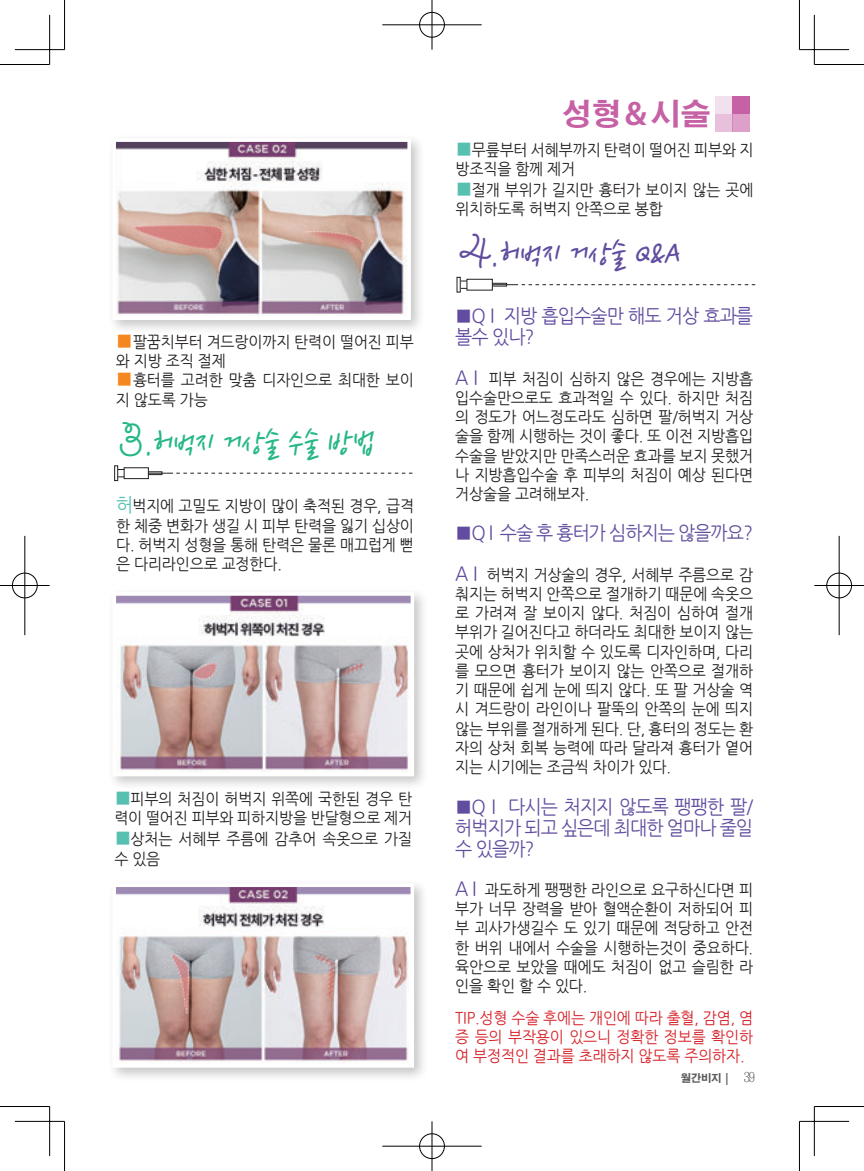
<style>
.page{position:relative;width:864px;height:1171px;background:#fff}
.page>*{position:absolute;margin:0;border:0;box-sizing:border-box;transform-origin:0 0}
.t1{font:italic 35px "Nanum Pen";color:#27b786;scale:.95 1}
.t2{font:italic 35px "Nanum Pen";color:#614c9f;scale:.95 1}
.t3{font:700 29.75px "Adobe Gothic Std";color:#c661a5}
.t4{font:19.25px/21px "Nanum Gothic";letter-spacing:-.05em;color:#614c9f;scale:.95 1}
.t5{font:15.75px/19.2px "Nanum Gothic";letter-spacing:-.01em;color:#231f20;scale:.95 1}
.t6{font:15.75px/19.2px "Nanum Gothic";letter-spacing:-.01em;color:#d62229;text-align:justify;scale:.95 1}
.t7{font:700 10.5px "Adobe Gothic Std";color:#57585a}
.s1{font-size:19.25px;color:#f5871f}
.s2{font-family:"Giddyup Std";font-style:normal;font-size:52.5px}
.s3{font-size:19.25px;color:#58c0b1}
.s4{font-size:19.25px;color:#614c9f}
.s5{font-family:"Chosunilbo NM";font-weight:400;font-size:14px}
</style>
<div class="page">
<div style="left:714px;top:97px;width:18px;height:17px;background:#f3e0ed"></div>
<div style="left:732px;top:97px;width:17px;height:17px;background:#c661a5"></div>
<div style="left:714px;top:114px;width:18px;height:17px;background:#e8c0db"></div>
<div style="left:732px;top:114px;width:17px;height:17px;background:#dca0c9"></div>
<div style="left:116px;top:469px;width:14px;height:8px;border:1px solid #231f20"></div>
<div style="left:114px;top:465px;width:4px;height:16px;border:1px solid #231f20"></div>
<svg style="left:123px;top:467px;width:289px;height:12px"></svg>
<div style="left:458px;top:281px;width:15px;height:8px;border:1px solid #231f20"></div>
<svg style="left:466px;top:278px;width:289px;height:13px"></svg>
<div style="left:108px;top:134px;width:317px;height:201px;background:#231f20;opacity:.25"></div>
<img style="left:117px;top:143px;width:289px;height:172px">
<div style="left:112px;top:138px;width:299px;height:182px;border:4px solid #fff"></div>
<div style="left:108px;top:587px;width:320px;height:204px;background:#231f20;opacity:.25"></div>
<img style="left:117px;top:597px;width:292px;height:174px">
<div style="left:112px;top:592px;width:302px;height:184px;border:4px solid #fff"></div>
<div style="left:108px;top:879px;width:320px;height:203px;background:#231f20;opacity:.25"></div>
<img style="left:117px;top:888px;width:292px;height:174px">
<hr style="left:0;top:64px;width:50px;height:1px;background:#000">
<hr style="left:814px;top:64px;width:49px;height:1px;background:#000">
<hr style="left:0;top:1106px;width:50px;height:1px;background:#000">
<hr style="left:814px;top:1106px;width:49px;height:1px;background:#000">
<hr style="left:64px;top:0;width:1px;height:50px;background:#000">
<hr style="left:64px;top:1121px;width:1px;height:50px;background:#000">
<hr style="left:798px;top:0;width:1px;height:50px;background:#000">
<hr style="left:798px;top:1121px;width:1px;height:50px;background:#000">
<hr style="left:15px;top:49px;width:49px;height:1px;background:#000">
<hr style="left:799px;top:49px;width:49px;height:1px;background:#000">
<hr style="left:15px;top:1121px;width:49px;height:1px;background:#000">
<hr style="left:799px;top:1121px;width:49px;height:1px;background:#000">
<hr style="left:49px;top:15px;width:1px;height:49px;background:#000">
<hr style="left:49px;top:1106px;width:1px;height:50px;background:#000">
<hr style="left:813px;top:15px;width:1px;height:49px;background:#000">
<hr style="left:813px;top:1106px;width:1px;height:50px;background:#000">
<div style="left:418px;top:11px;width:27px;height:27px;border:2px solid #fff;border-radius:50%"></div>
<hr style="left:382px;top:24px;width:99px;height:2px;background:#fff">
<hr style="left:430px;top:0;width:3px;height:50px;background:#fff">
<div style="left:419px;top:12px;width:25px;height:25px;border:1px solid #000;border-radius:50%"></div>
<hr style="left:382px;top:25px;width:99px;height:1px;background:#000">
<hr style="left:431px;top:0;width:1px;height:50px;background:#000">
<div style="left:418px;top:1132px;width:27px;height:28px;border:2px solid #fff;border-radius:50%"></div>
<hr style="left:382px;top:1145px;width:99px;height:2px;background:#fff">
<hr style="left:430px;top:1121px;width:3px;height:50px;background:#fff">
<div style="left:419px;top:1133px;width:25px;height:26px;border:1px solid #000;border-radius:50%"></div>
<hr style="left:382px;top:1146px;width:99px;height:1px;background:#000">
<hr style="left:431px;top:1121px;width:1px;height:50px;background:#000">
<div style="left:11px;top:572px;width:27px;height:27px;border:2px solid #fff;border-radius:50%"></div>
<hr style="left:0;top:584px;width:50px;height:3px;background:#fff">
<hr style="left:24px;top:536px;width:2px;height:99px;background:#fff">
<div style="left:12px;top:573px;width:25px;height:25px;border:1px solid #000;border-radius:50%"></div>
<hr style="left:0;top:585px;width:50px;height:1px;background:#000">
<hr style="left:25px;top:536px;width:1px;height:99px;background:#000">
<div style="left:825px;top:572px;width:27px;height:27px;border:2px solid #fff;border-radius:50%"></div>
<hr style="left:814px;top:584px;width:49px;height:3px;background:#fff">
<hr style="left:837px;top:536px;width:3px;height:99px;background:#fff">
<div style="left:826px;top:573px;width:25px;height:25px;border:1px solid #000;border-radius:50%"></div>
<hr style="left:814px;top:585px;width:49px;height:1px;background:#000">
<hr style="left:838px;top:536px;width:1px;height:99px;background:#000">
<p class="t5" style="left:116px;top:332px;width:315px"><span class="s1">■</span>팔꿈치부터 겨드랑이까지 탄력이 떨어진 피부 와 지방 조직 절제</p>
<p class="t5" style="left:116px;top:371px;width:315px"><span class="s1">■</span>흉터를 고려한 맞춤 디자인으로 최대한 보이 지 않도록 가능</p>
<h1 class="t1" style="left:119px;top:427px;width:275px"><span class="s2">3 .</span> 허벅지 거상술 수술 방법</h1>
<p class="t5" style="left:116px;top:497px;width:315px;text-align:justify"><span class="s3">허</span>벅지에 고밀도 지방이 많이 축적된 경우, 급격 한 체중 변화가 생길 시 피부 탄력을 잃기 십상이 다. 허벅지 성형을 통해 탄력은 물론 매끄럽게 뻗 은 다리라인으로 교정한다.</p>
<p class="t5" style="left:114px;top:790px;width:315px"><span class="s3">■</span>피부의 처짐이 허벅지 위쪽에 국한된 경우 탄 력이 떨어진 피부와 피하지방을 반달형으로 제거</p>
<p class="t5" style="left:114px;top:830px;width:315px"><span class="s3">■</span>상처는 서혜부 주름에 감추어 속옷으로 가질 수 있음</p>
<h2 class="t3" style="left:561px;top:96px;width:150px">성형＆시술</h2>
<p class="t5" style="left:455px;top:140px;width:315px"><span class="s3">■</span>무릎부터 서혜부까지 탄력이 떨어진 피부와 지 방조직을 함께 제거</p>
<p class="t5" style="left:455px;top:180px;width:315px"><span class="s3">■</span>절개 부위가 길지만 흉터가 보이지 않는 곳에 위치하도록 허벅지 안쪽으로 봉합</p>
<h1 class="t2" style="left:459px;top:238px;width:239px"><span class="s2">4 .</span> 허벅지 거상술 Q&amp;A</h1>
<p class="t4" style="left:455px;top:306px;width:315px">■Q I 지방 흡입수술만 해도 거상 효과를 볼수 있나?</p>
<p class="t5" style="left:455px;top:369px;width:315px;text-align:justify"><span class="s4">A I</span> 피부 처짐이 심하지 않은 경우에는 지방흡 입수술만으로도 효과적일 수 있다. 하지만 처짐 의 정도가 어느정도라도 심하면 팔/허벅지 거상 술을 함께 시행하는 것이 좋다. 또 이전 지방흡입 수술을 받았지만 만족스러운 효과를 보지 못했거 나 지방흡입수술 후 피부의 처짐이 예상 된다면 거상술을 고려해보자.</p>
<p class="t4" style="left:455px;top:523px;width:315px">■Q I 수술 후 흉터가 심하지는 않을까요?</p>
<p class="t5" style="left:455px;top:565px;width:315px;text-align:justify"><span class="s4">A I</span> 허벅지 거상술의 경우, 서혜부 주름으로 감 춰지는 허벅지 안쪽으로 절개하기 때문에 속옷으 로 가려져 잘 보이지 않다. 처짐이 심하여 절개 부위가 길어진다고 하더라도 최대한 보이지 않는 곳에 상처가 위치할 수 있도록 디자인하며, 다리 를 모으면 흉터가 보이지 않는 안쪽으로 절개하 기 때문에 쉽게 눈에 띄지 않다. 또 팔 거상술 역 시 겨드랑이 라인이나 팔뚝의 안쪽의 눈에 띄지 않는 부위를 절개하게 된다. 단, 흉터의 정도는 환 자의 상처 회복 능력에 따라 달라져 흉터가 옅어 지는 시기에는 조금씩 차이가 있다.</p>
<p class="t4" style="left:455px;top:796px;width:315px;text-align:justify">■Q I 다시는 처지지 않도록 팽팽한 팔/ 허벅지가 되고 싶은데 최대한 얼마나 줄일 수 있을까?</p>
<p class="t5" style="left:455px;top:880px;width:315px;text-align:justify"><span class="s4">A I</span> 과도하게 팽팽한 라인으로 요구하신다면 피 부가 너무 장력을 받아 혈액순환이 저하되어 피 부 괴사가생길수 도 있기 때문에 적당하고 안전 한 버위 내에서 수술을 시행하는것이 중요하다. 육안으로 보았을 때에도 처짐이 없고 슬림한 라 인을 확인 할 수 있다.</p>
<p class="t6" style="left:455px;top:1008px;width:315px">TIP.성형 수술 후에는 개인에 따라 출혈, 감염, 염 증 등의 부작용이 있으니 정확한 정보를 확인하 여 부정적인 결과를 초래하지 않도록 주의하자.</p>
<p class="t7" style="left:680px;top:1072px;width:76px">월간비지 | <span class="s5">39</span></p>
</div>
